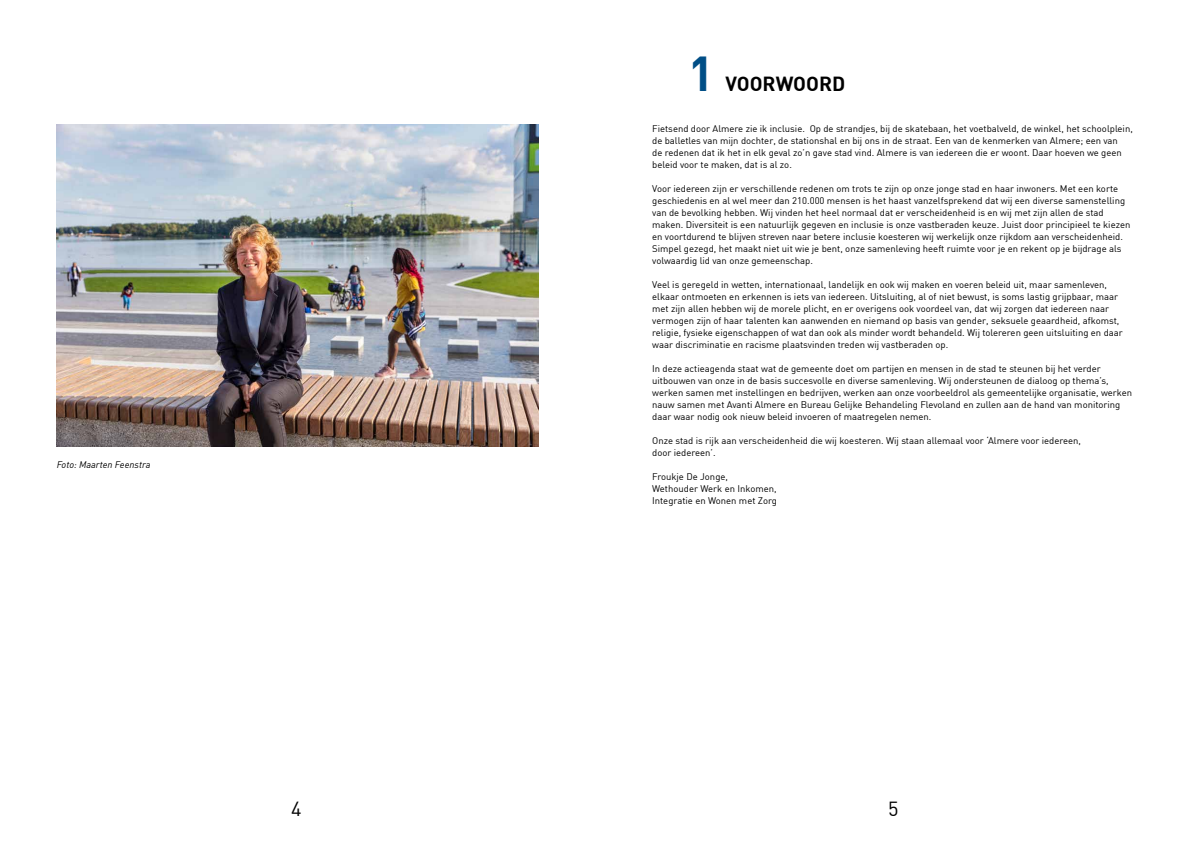
<style>
.page{position:relative;width:1191px;height:842px;background:#fff}
.page>*{position:absolute;margin:0;border:0;box-sizing:border-box;transform-origin:0 0}
.t1{font:700 48px "DIN";color:#004e86}
.t2{font:700 20px "DIN";color:#000}
.t3{font:20px "DIN";color:#000}
.t4{font:9.5px/12px "DIN";color:#000}
.t5{font:italic 9.5px "DIN";color:#000}
</style>
<div class="page">
<img style="left:57px;top:125px;width:482px;height:321px">
<p class="t5" style="left:57px;top:459px;width:96px">Foto: Maarten Feenstra</p>
<h1 class="t1" style="left:688px;top:42px;width:28px">1</h1>
<h2 class="t2" style="left:725px;top:71px;width:121px">VOORWOORD</h2>
<p class="t4" style="left:652px;top:122px;width:482px">Fietsend door Almere zie ik inclusie. Op de strandjes, bij de skatebaan, het voetbalveld, de winkel, het schoolplein, de balletles van mijn dochter, de stationshal en bij ons in de straat. Een van de kenmerken van Almere; een van<br>de redenen dat ik het in elk geval zo’n gave stad vind. Almere is van iedereen die er woont. Daar hoeven we geen beleid voor te maken, dat is al zo.</p>
<p class="t4" style="left:652px;top:182px;width:480px">Voor iedereen zijn er verschillende redenen om trots te zijn op onze jonge stad en haar inwoners. Met een korte geschiedenis en al wel meer dan 210.000 mensen is het haast vanzelfsprekend dat wij een diverse samenstelling van de bevolking hebben. Wij vinden het heel normaal dat er verscheidenheid is en wij met zijn allen de stad maken. Diversiteit is een natuurlijk gegeven en inclusie is onze vastberaden keuze. Juist door principieel te kiezen en voortdurend te blijven streven naar betere inclusie koesteren wij werkelijk onze rijkdom aan verscheidenheid.<br>Simpel gezegd, het maakt niet uit wie je bent, onze samenleving heeft ruimte voor je en rekent op je bijdrage als volwaardig lid van onze gemeenschap.</p>
<p class="t4" style="left:652px;top:278px;width:472px">Veel is geregeld in wetten, internationaal, landelijk en ook wij maken en voeren beleid uit, maar samenleven, elkaar ontmoeten en erkennen is iets van iedereen. Uitsluiting, al of niet bewust, is soms lastig grijpbaar, maar met zijn allen hebben wij de morele plicht, en er overigens ook voordeel van, dat wij zorgen dat iedereen naar vermogen zijn of haar talenten kan aanwenden en niemand op basis van gender, seksuele geaardheid, afkomst, religie, fysieke eigenschappen of wat dan ook als minder wordt behandeld. Wij tolereren geen uitsluiting en daar waar discriminatie en racisme plaatsvinden treden wij vastberaden op.</p>
<p class="t4" style="left:652px;top:362px;width:481px">In deze actieagenda staat wat de gemeente doet om partijen en mensen in de stad te steunen bij het verder uitbouwen van onze in de basis succesvolle en diverse samenleving. Wij ondersteunen de dialoog op thema’s, werken samen met instellingen en bedrijven, werken aan onze voorbeeldrol als gemeentelijke organisatie, werken nauw samen met Avanti Almere en Bureau Gelijke Behandeling Flevoland en zullen aan de hand van monitoring daar waar nodig ook nieuw beleid invoeren of maatregelen nemen.</p>
<p class="t4" style="left:652px;top:434px;width:430px">Onze stad is rijk aan verscheidenheid die wij koesteren. Wij staan allemaal voor ‘Almere voor iedereen, door iedereen’.</p>
<p class="t4" style="left:652px;top:470px;width:126px">Froukje De Jonge,<br>Wethouder Werk en Inkomen,<br>Integratie en Wonen met Zorg</p>
<h2 class="t3" style="left:291px;top:796px;width:12px">4</h2>
<h2 class="t3" style="left:888px;top:796px;width:12px">5</h2>
</div>
